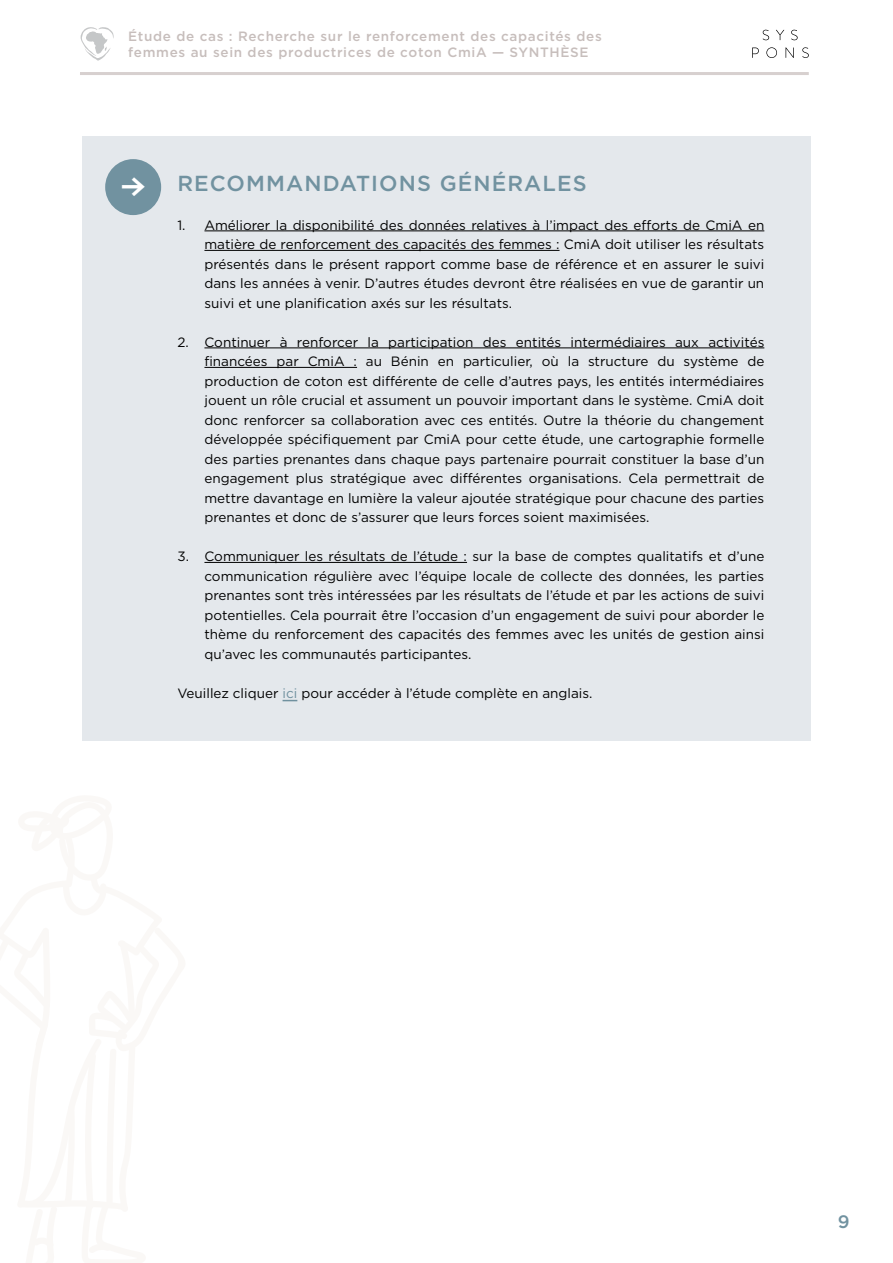
<style>
.page{position:relative;width:893px;height:1263px;background:#fff}
.page>*{position:absolute;margin:0;border:0;box-sizing:border-box;transform-origin:0 0}
.Heading_2{font:500 21.75px "Gotham";letter-spacing:.05em;color:#7192a0}
.t1{font:500 18px "Gotham";color:#7192a0}
.S_Standard{font:13.5px/19.5px "Gotham";color:#000;text-align:justify}
.t2{font:500 13.5px/16.5px "Gotham";letter-spacing:.05em;color:#c7bebc}
.s1{color:#70919f}
</style>
<div class="page">
<svg style="left:752px;top:47px;width:57px;height:11px"></svg>
<svg style="left:763px;top:30px;width:35px;height:10px"></svg>
<hr style="left:80px;top:72px;width:729px;height:3px;background:#d7d0cf">
<svg style="left:81px;top:27px;width:33px;height:34px"></svg>
<div style="left:82px;top:136px;width:728px;height:605px;background:#e4e8ec"></div>
<div style="left:105px;top:159px;width:56px;height:56px;background:#7192a0;border-radius:50%"></div>
<hr style="left:204px;top:231px;width:560px;height:1px;background:#000">
<hr style="left:204px;top:250px;width:355px;height:1px;background:#000">
<hr style="left:204px;top:348px;width:560px;height:1px;background:#000">
<hr style="left:204px;top:367px;width:153px;height:1px;background:#000">
<hr style="left:204px;top:562px;width:263px;height:1px;background:#000">
<svg style="left:283px;top:700px;width:14px;height:1px"></svg>
<p class="t2" style="left:128px;top:28px;width:475px">Étude de cas : Recherche sur le renforcement des capacités des femmes au sein des productrices de coton CmiA — SYNTHÈSE</p>
<p class="Heading_2" style="left:177px;top:169px;width:411px">RECOMMANDATIONS GÉNÉRALES</p>
<p class="S_Standard" style="left:204px;top:215px;width:561px;text-indent:-27px">1. Améliorer la disponibilité des données relatives à l’impact des efforts de CmiA en matière de renforcement des capacités des femmes : CmiA doit utiliser les résultats présentés dans le présent rapport comme base de référence et en assurer le suivi dans les années à venir. D’autres études devront être réalisées en vue de garantir un suivi et une planification axés sur les résultats.</p>
<p class="S_Standard" style="left:204px;top:332px;width:561px;text-indent:-27px">2. Continuer à renforcer la participation des entités intermédiaires aux activités financées par CmiA : au Bénin en particulier, où la structure du système de production de coton est différente de celle d’autres pays, les entités intermédiaires jouent un rôle crucial et assument un pouvoir important dans le système. CmiA doit donc renforcer sa collaboration avec ces entités. Outre la théorie du changement développée spécifiquement par CmiA pour cette étude, une cartographie formelle des parties prenantes dans chaque pays partenaire pourrait constituer la base d’un engagement plus stratégique avec différentes organisations. Cela permettrait de mettre davantage en lumière la valeur ajoutée stratégique pour chacune des parties prenantes et donc de s’assurer que leurs forces soient maximisées.</p>
<p class="S_Standard" style="left:204px;top:546px;width:561px;text-indent:-27px">3. Communiquer les résultats de l’étude : sur la base de comptes qualitatifs et d’une communication régulière avec l’équipe locale de collecte des données, les parties prenantes sont très intéressées par les résultats de l’étude et par les actions de suivi potentielles. Cela pourrait être l’occasion d’un engagement de suivi pour aborder le thème du renforcement des capacités des femmes avec les unités de gestion ainsi qu’avec les communautés participantes.</p>
<p class="S_Standard" style="left:177px;top:683px;width:416px">Veuillez cliquer <span class="s1">ici</span> pour accéder à l’étude complète en anglais.</p>
<h2 class="t1" style="left:838px;top:1210px;width:13px">9</h2>
</div>
